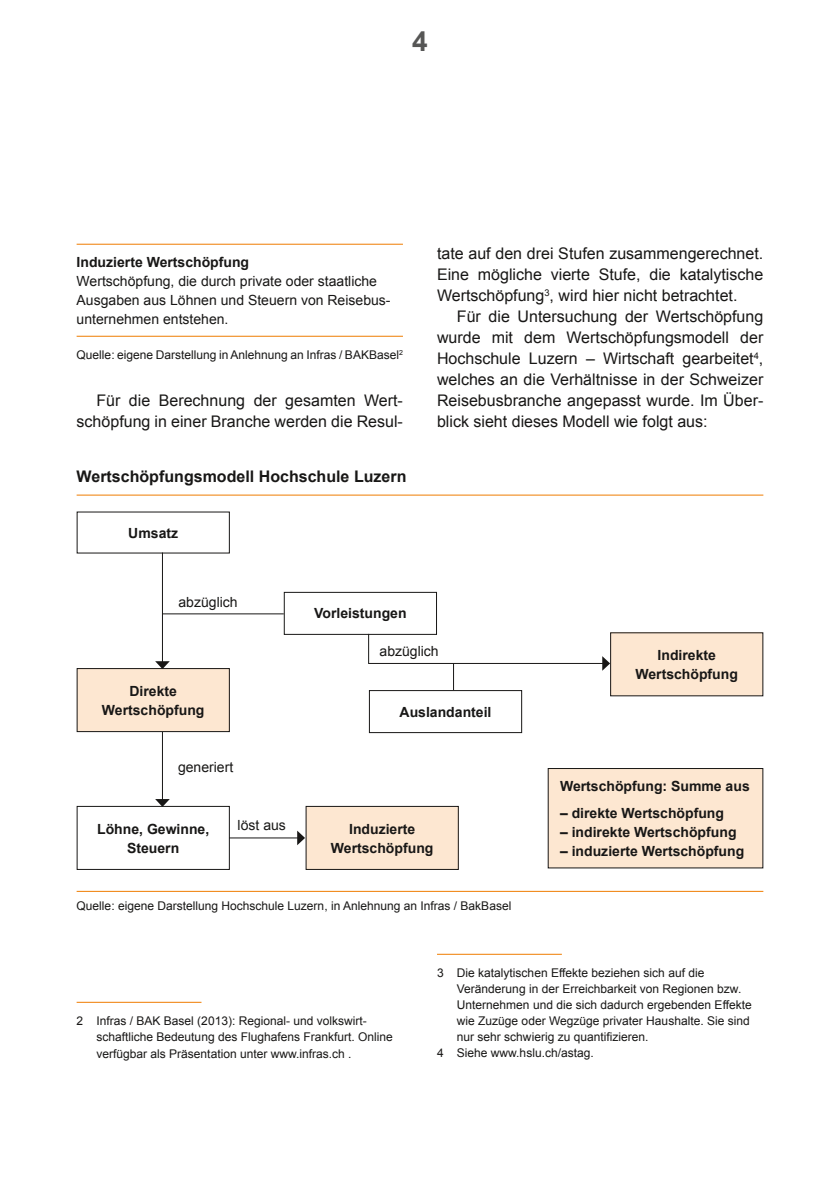
<style>
.page{position:relative;width:840px;height:1191px;background:#fff}
.page>*{position:absolute;margin:0;border:0;box-sizing:border-box;transform-origin:0 0}
.t1{font:700 28px "Arial";color:#565655}
.t2{font:16px/21px "Arial";color:#181716;text-align:justify}
.t3{font:700 16px "Arial";color:#181716}
.t4{font:700 14px/19px "Arial";color:#181716;text-align:center}
.t5{font:14px/19px "Arial";color:#181716}
.t6{font:12px/16px "Arial";color:#181716}
</style>
<div class="page">
<hr style="left:77px;top:244px;width:326px;height:1px;background:#ef7c00">
<hr style="left:77px;top:336px;width:326px;height:1px;background:#ef7c00">
<div style="left:77px;top:806px;width:153px;height:64px;border:1px solid #181716"></div>
<div style="left:306px;top:806px;width:152px;height:63px;background:#fde7d1"></div>
<div style="left:305px;top:806px;width:153px;height:64px;border:1px solid #181716"></div>
<div style="left:283px;top:592px;width:154px;height:43px;border:1px solid #181716"></div>
<div style="left:369px;top:690px;width:153px;height:43px;border:1px solid #181716"></div>
<div style="left:610px;top:633px;width:152px;height:63px;background:#fde7d1"></div>
<hr style="left:162px;top:731px;width:1px;height:69px;background:#181716">
<svg style="left:155px;top:799px;width:15px;height:8px"></svg>
<div style="left:77px;top:668px;width:152px;height:63px;background:#fde7d1"></div>
<div style="left:77px;top:668px;width:153px;height:64px;border:1px solid #181716"></div>
<hr style="left:162px;top:613px;width:121px;height:1px;background:#181716">
<svg style="left:368px;top:634px;width:1px;height:29px"></svg>
<svg style="left:453px;top:664px;width:1px;height:26px"></svg>
<hr style="left:368px;top:663px;width:235px;height:1px;background:#181716">
<svg style="left:602px;top:656px;width:7px;height:15px"></svg>
<hr style="left:229px;top:837px;width:69px;height:1px;background:#181716">
<svg style="left:297px;top:830px;width:8px;height:15px"></svg>
<div style="left:548px;top:768px;width:214px;height:100px;background:#fde7d1"></div>
<div style="left:547px;top:768px;width:216px;height:100px;border:1px solid #181716"></div>
<hr style="left:77px;top:494px;width:686px;height:1px;background:#ef7c00">
<hr style="left:77px;top:891px;width:686px;height:1px;background:#ef7c00">
<hr style="left:77px;top:1001px;width:124px;height:1px;background:#ef7c00">
<hr style="left:437px;top:953px;width:124px;height:1px;background:#ef7c00">
<hr style="left:162px;top:552px;width:1px;height:110px;background:#181716">
<svg style="left:155px;top:661px;width:15px;height:8px"></svg>
<h1 class="t1" style="left:412px;top:23px;width:17px">4</h1>
<p class="t4" style="left:77px;top:253px;width:174px">Induzierte Wertschöpfung</p>
<p class="t5" style="left:77px;top:272px;width:315px">Wertschöpfung, die durch private oder staatliche<br>Ausgaben aus Löhnen und Steuern von Reisebus&shy;unternehmen entstehen.</p>
<p class="t6" style="left:77px;top:347px;width:327px">Quelle: eigene Darstellung in Anlehnung an Infras / BAKBasel<sup>2</sup></p>
<h2 class="t2" style="left:77px;top:390px;width:327px;text-align:right">Für die Berechnung der gesamten Wert&shy;schöpfung in einer Branche werden die Resul-</h2>
<h2 class="t3" style="left:77px;top:466px;width:331px">Wertschöpfungsmodell Hochschule Luzern</h2>
<p class="t4" style="left:128px;top:523px;width:51px">Umsatz</p>
<p class="t5" style="left:178px;top:592px;width:61px">abzüglich</p>
<p class="t4" style="left:314px;top:604px;width:94px">Vorleistungen</p>
<h2 class="t2" style="left:437px;top:243px;width:327px">tate auf den drei Stufen zusammengerechnet.<br>Eine mögliche vierte Stufe, die katalytische Wertschöpfung<sup>3</sup>, wird hier nicht betrachtet.</h2>
<p class="t2" style="left:437px;top:306px;width:327px;text-indent:20px">Für die Untersuchung der Wertschöpfung wurde mit dem Wertschöpfungsmodell der Hochschule Luzern – Wirtschaft gearbeitet<sup>4</sup>, welches an die Verhältnisse in der Schweizer Reisebusbranche angepasst wurde. Im Über&shy;blick sieht dieses Modell wie folgt aus:</p>
<p class="t4" style="left:102px;top:681px;width:104px">Direkte<br>Wertschöpfung</p>
<p class="t5" style="left:178px;top:758px;width:57px">generiert</p>
<p class="t5" style="left:379px;top:642px;width:61px">abzüglich</p>
<p class="t4" style="left:399px;top:702px;width:93px">Auslandanteil</p>
<p class="t5" style="left:237px;top:816px;width:50px">löst aus</p>
<p class="t4" style="left:97px;top:819px;width:114px">Löhne, Gewinne,<br>Steuern</p>
<p class="t4" style="left:331px;top:819px;width:104px">Induzierte<br>Wertschöpfung</p>
<p class="t6" style="left:77px;top:898px;width:436px">Quelle: eigene Darstellung Hochschule Luzern, in Anlehnung an Infras / BakBasel</p>
<p class="t4" style="left:635px;top:646px;width:104px">Indirekte<br>Wertschöpfung</p>
<p class="t4" style="left:559px;top:776px;width:191px">Wertschöpfung: Summe aus</p>
<p class="t4" style="left:559px;top:804px;width:165px">– direkte Wertschöpfung</p>
<p class="t4" style="left:559px;top:823px;width:178px">– indirekte Wertschöpfung</p>
<p class="t4" style="left:559px;top:842px;width:186px">– induzierte Wertschöpfung</p>
<p class="t6" style="left:96px;top:1013px;width:298px;text-indent:-20px">2 Infras / BAK Basel (2013): Regional- und volkswirt&shy;schaftliche Bedeutung des Flughafens Frankfurt. Online verfügbar als Präsentation unter www.infras.ch .</p>
<p class="t6" style="left:437px;top:965px;width:269px">3 Die katalytischen Effekte beziehen sich auf die</p>
<p class="t6" style="left:456px;top:981px;width:286px">Veränderung in der Erreichbarkeit von Regionen bzw.</p>
<p class="t6" style="left:456px;top:997px;width:296px">Unternehmen und die sich dadurch ergebenden Effekte</p>
<p class="t6" style="left:456px;top:1013px;width:294px">wie Zuzüge oder Wegzüge privater Haushalte. Sie sind</p>
<p class="t6" style="left:456px;top:1029px;width:193px">nur sehr schwierig zu quantifizieren.</p>
<p class="t6" style="left:437px;top:1045px;width:158px">4 Siehe www.hslu.ch/astag.</p>
</div>
